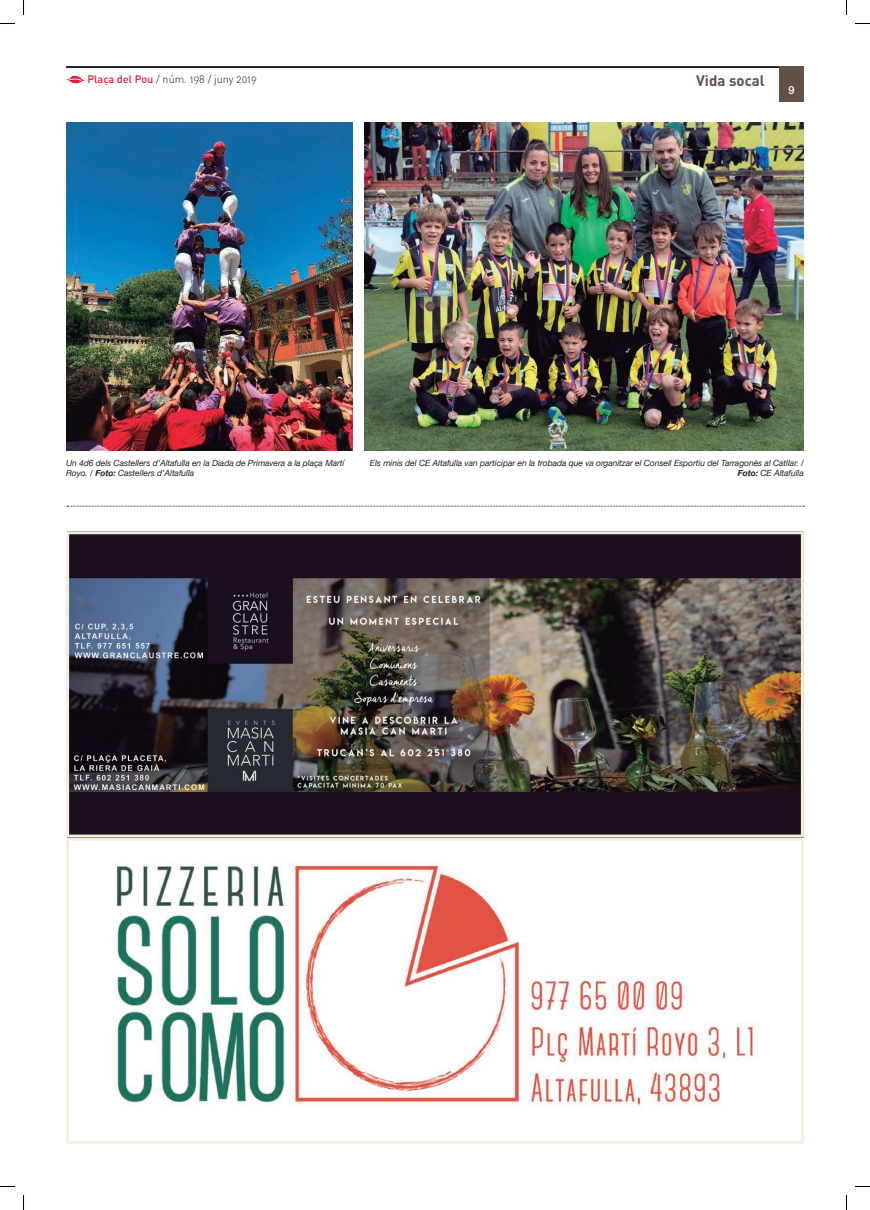
<style>
.page{position:relative;width:870px;height:1210px;background:#fff}
.page>*{position:absolute;margin:0;border:0;box-sizing:border-box;transform-origin:0 0}
.t1{font:700 15px "DIN";color:#645146}
.t2{font:500 11px "Helvetica Neue";color:#fff}
.t3{font:10.8px "DIN Light Alternate";color:#231f20}
.t4{font:italic 8.5px/10.2px "Helvetica Neue";letter-spacing:-.005em;color:#231f20}
.s1{font-family:"DIN";font-weight:500;color:#e51836}
.s2{font-weight:700}
</style>
<div class="page">
<hr style="left:66px;top:66px;width:737px;height:2px;background:#231f20">
<svg style="left:66px;top:75px;width:19px;height:8px"></svg>
<div style="left:778px;top:66px;width:25px;height:36px;background:#645146"></div>
<img style="left:114px;top:860px;width:641px;height:248px">
<div style="left:66px;top:837px;width:737px;height:306px;border:3px solid #f5eddd"></div>
<img style="left:70px;top:535px;width:729px;height:298px">
<div style="left:66px;top:531px;width:737px;height:306px;border:3px solid #f5eddd"></div>
<svg style="left:67px;top:506px;width:737px;height:1px"></svg>
<img style="left:66px;top:123px;width:286px;height:327px">
<img style="left:364px;top:123px;width:439px;height:327px">
<svg style="left:0;top:23px;width:15px;height:1px"></svg>
<svg style="left:855px;top:23px;width:14px;height:1px"></svg>
<svg style="left:0;top:1186px;width:15px;height:1px"></svg>
<svg style="left:855px;top:1186px;width:14px;height:1px"></svg>
<svg style="left:23px;top:0;width:1px;height:15px"></svg>
<svg style="left:23px;top:1195px;width:1px;height:14px"></svg>
<p class="t3" style="left:87px;top:73px;width:171px"><span class="s1">Plaça del Pou</span> / núm. 198 / juny 2019</p>
<h1 class="t1" style="left:695px;top:71px;width:70px">Vida socal</h1>
<p class="t2" style="left:788px;top:81px;width:8px">9</p>
<p class="t4" style="left:66px;top:458px;width:280px">Un 4d6 dels Castellers d’Altafulla en la Diada de Primavera a la plaça Martí<br>Royo. / <span class="s2">Foto:</span> Castellers d’Altafulla</p>
<p class="t4" style="left:370px;top:458px;width:435px;text-align:right">Els minis del CE Altafulla van participar en la trobada que va organitzar el Consell Esportiu del Tarragonès al Catllar. /<br><span class="s2">Foto:</span> CE Altafulla</p>
</div>
